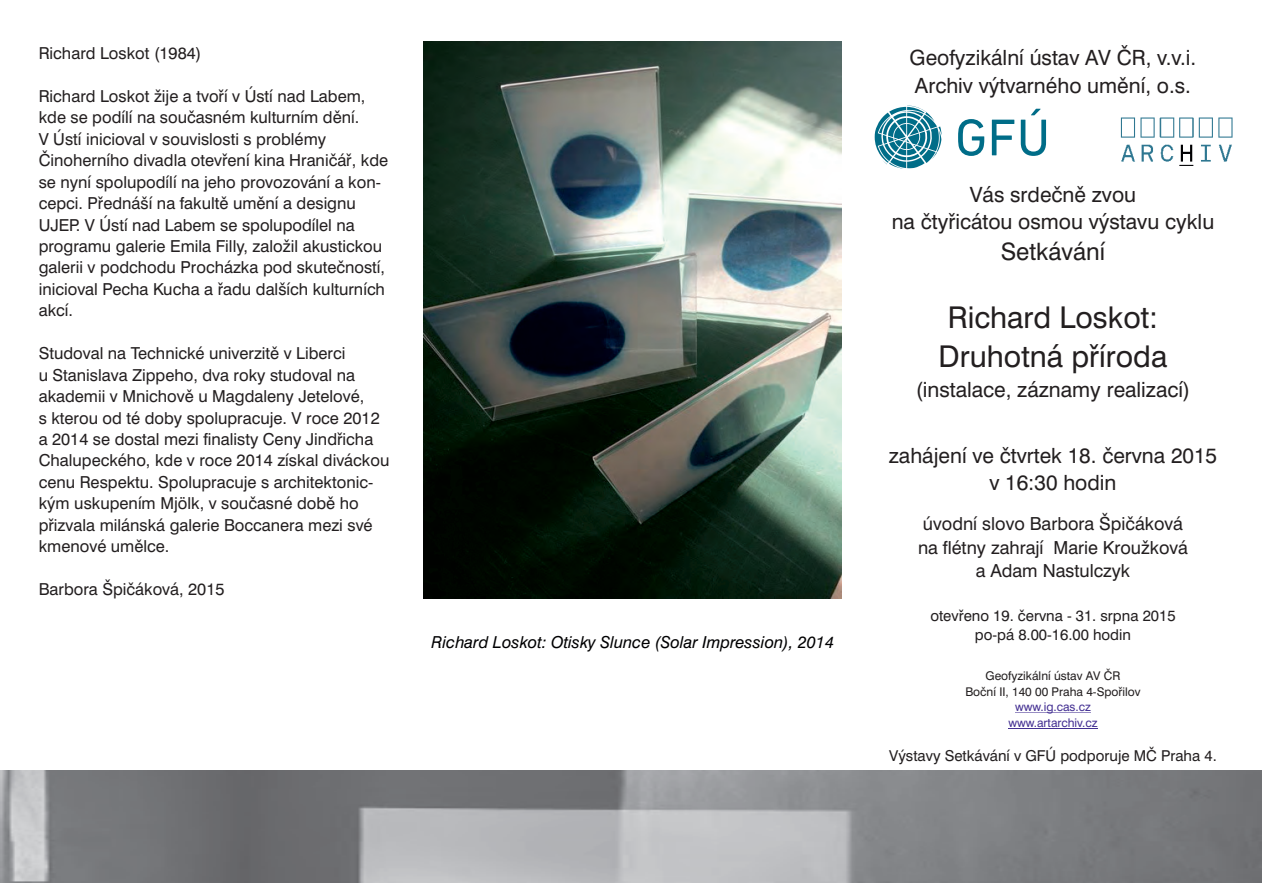
<style>
.page{position:relative;width:1263px;height:893px;background:#fff}
.page>*{position:absolute;margin:0;border:0;box-sizing:border-box;transform-origin:0 0}
.t1{font:30px/39px "Swiss 721 BT";color:#231f20;text-align:center}
.t2{font:24px "Swiss 721 BT";color:#231f20}
.t3{font:21px/27.3px "Swiss 721 BT";color:#231f20;text-align:center}
.t4{font:18px/23.4px "Swiss 721 BT";color:#231f20;text-align:center}
.t5{font:16.5px/21.5px "Swiss 721 BT";color:#231f20}
.t6{font:italic 16.5px "Swiss 721 BT";color:#000002}
.t7{font:15px/19.5px "Swiss 721 BT";color:#231f20;text-align:center}
.t8{font:12px/15.6px "Swiss 721 BT";color:#231f20;text-align:center}
.t9{font:12px/15.6px "Swiss 721 BT";color:#432f92;text-align:center}
</style>
<div class="page">
<img style="left:0;top:770px;width:1261px;height:112px">
<hr style="left:1024px;top:712px;width:67px;height:1px;background:#432f92">
<hr style="left:1008px;top:728px;width:89px;height:1px;background:#432f92">
<svg style="left:958px;top:119px;width:26px;height:37px"></svg>
<svg style="left:992px;top:120px;width:22px;height:35px"></svg>
<svg style="left:1021px;top:109px;width:25px;height:47px"></svg>
<svg style="left:875px;top:105px;width:66px;height:64px"></svg>
<img style="left:424px;top:42px;width:417px;height:557px">
<img style="left:1120px;top:117px;width:113px;height:49px">
<p class="t5" style="left:39px;top:44px;width:164px">Richard Loskot (1984)</p>
<p class="t5" style="left:39px;top:87px;width:351px">Richard Loskot žije a tvoří v Ústí nad Labem, kde se podílí na současném kulturním dění.<br>V Ústí inicioval v souvislosti s problémy Činoherního divadla otevření kina Hraničář, kde se nyní spolupodílí na jeho provozování a kon&shy;cepci. Přednáší na fakultě umění a designu UJEP. V Ústí nad Labem se spolupodílel na programu galerie Emila Filly, založil akustickou galerii v podchodu Procházka pod skutečností, inicioval Pecha Kucha a řadu dalších kulturních akcí.</p>
<p class="t5" style="left:39px;top:344px;width:352px">Studoval na Technické univerzitě v Liberci<br>u Stanislava Zippeho, dva roky studoval na akademii v Mnichově u Magdaleny Jetelové,<br>s kterou od té doby spolupracuje. V roce 2012 a 2014 se dostal mezi finalisty Ceny Jindřicha Chalupeckého, kde v roce 2014 získal diváckou cenu Respektu. Spolupracuje s architektonic&shy;kým uskupením Mjölk, v současné době ho přizvala milánská galerie Boccanera mezi své kmenové umělce.</p>
<p class="t5" style="left:39px;top:580px;width:187px">Barbora Špičáková, 2015</p>
<p class="t6" style="left:431px;top:636px;width:404px">Richard Loskot: Otisky Slunce (Solar Impression), 2014</p>
<p class="t3" style="left:910px;top:46px;width:288px;text-align:left">Geofyzikální ústav AV ČR, v.v.i.<br>Archiv výtvarného umění, o.s.</p>
<p class="t3" style="left:892px;top:183px;width:324px">Vás srdečně zvou<br>na čtyřicátou osmou výstavu cyklu</p>
<h2 class="t2" style="left:1001px;top:241px;width:106px">Setkávání</h2>
<h1 class="t1" style="left:939px;top:301px;width:230px">Richard Loskot:<br>Druhotná příroda</h1>
<p class="t3" style="left:916px;top:378px;width:276px">(instalace, záznamy realizací)</p>
<p class="t3" style="left:889px;top:444px;width:330px">zahájení ve čtvrtek 18. června 2015 v 16:30 hodin</p>
<p class="t4" style="left:918px;top:514px;width:271px">úvodní slovo Barbora Špičáková na flétny zahrají Marie Kroužková a Adam Nastulczyk</p>
<p class="t7" style="left:930px;top:607px;width:247px">otevřeno 19. června - 31. srpna 2015 po-pá 8.00-16.00 hodin</p>
<p class="t8" style="left:965px;top:669px;width:177px">Geofyzikální ústav AV ČR<br>Boční II, 140 00 Praha 4-Spořilov</p>
<p class="t9" style="left:1008px;top:700px;width:91px">www.ig.cas.cz www.artarchiv.cz</p>
<p class="t7" style="left:889px;top:747px;width:329px">Výstavy Setkávání v GFÚ podporuje MČ Praha 4.</p>
</div>
